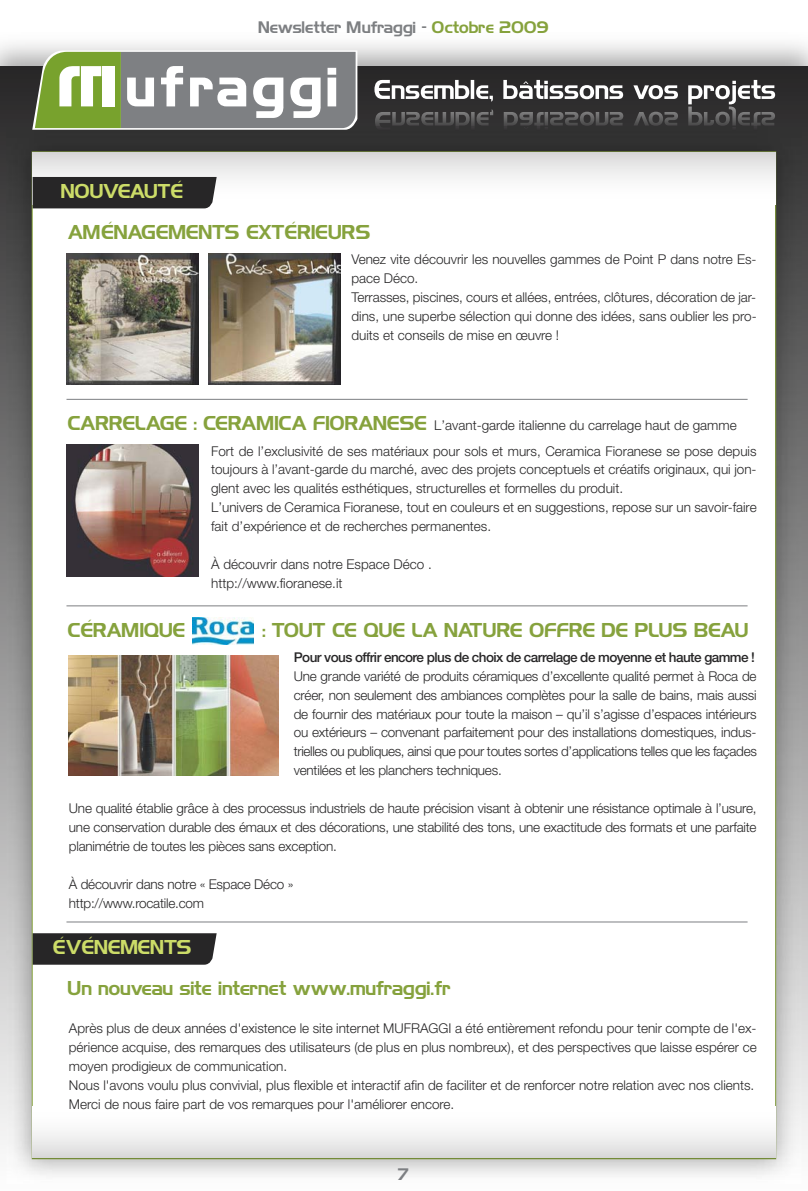
<style>
.page{position:relative;width:808px;height:1191px;background:#fff}
.page>*{position:absolute;margin:0;border:0;box-sizing:border-box;transform-origin:0 0}
.t1{font:18px "Hancock Park Laser";color:#86a23d}
.t2{font:18px "Hancock Park Laser";letter-spacing:-.03em;color:#86a23d}
.t3{font:18px "Hancock Park Laser";color:#ccdc68}
.t4{font:18px "Hancock Park Laser";letter-spacing:-.045em;color:#ccdc68}
.t5{font:15px "Hancock Park Laser";color:#7d7f82}
.t6{font:300 13.5px/18.9px "Helvetica Neue";color:#272627}
.t7{font:500 13.5px "Helvetica Neue";letter-spacing:-.04em;color:#272627}
.s1{color:#86a23d}
.s2{font-family:"Hancock Park Laser";font-weight:400;font-size:18px;color:#86a23d}
</style>
<div class="page">
<div style="left:0;top:66px;width:808px;height:1125px;background:linear-gradient(to bottom,#272627,#fdfdfd)"></div>
<img style="left:6px;top:126px;width:795px;height:1058px">
<div style="left:33px;top:152px;width:742px;height:1006px;background:#fff"></div>
<svg style="left:32px;top:50px;width:325px;height:80px"></svg>
<svg style="left:374px;top:80px;width:401px;height:24px"></svg>
<img style="left:375px;top:107px;width:400px;height:19px">
<div style="left:376px;top:126px;width:381px;height:5px;background:#313131"></div>
<div style="left:33px;top:177px;width:184px;height:31px;background:#272627"></div>
<div style="left:33px;top:933px;width:184px;height:31px;background:#272627"></div>
<img style="left:67px;top:253px;width:131px;height:132px">
<img style="left:208px;top:253px;width:132px;height:132px">
<hr style="left:66px;top:399px;width:681px;height:1px;background:#7d7f82">
<img style="left:66px;top:445px;width:132px;height:131px">
<hr style="left:66px;top:605px;width:681px;height:1px;background:#7d7f82">
<hr style="left:66px;top:921px;width:681px;height:1px;background:#7d7f82">
<img style="left:193px;top:618px;width:60px;height:26px">
<img style="left:69px;top:655px;width:210px;height:120px">
<h1 class="t4" style="left:62px;top:181px;width:124px">NOUVEAUTÉ</h1>
<p class="t5" style="left:259px;top:19px;width:292px">Newsletter Mufraggi - <span class="s1">Octobre 2009</span></p>
<h1 class="t1" style="left:68px;top:222px;width:305px">AMÉNAGEMENTS EXTÉRIEURS</h1>
<p class="t6" style="left:351px;top:251px;width:407px">Venez vite découvrir les nouvelles gammes de Point P dans notre Es&shy;pace Déco.<br>Terrasses, piscines, cours et allées, entrées, clôtures, décoration de jar&shy;dins, une superbe sélection qui donne des idées, sans oublier les pro&shy;duits et conseils de mise en œuvre !</p>
<p class="t6" style="left:68px;top:417px;width:670px"><span class="s2">CARRELAGE : CERAMICA FIORANESE</span> L’avant-garde italienne du carrelage haut de gamme</p>
<p class="t6" style="left:211px;top:442px;width:547px">Fort de l’exclusivité de ses matériaux pour sols et murs, Ceramica Fioranese se pose depuis toujours à l’avant-garde du marché, avec des projets conceptuels et créatifs originaux, qui jon&shy;glent avec les qualités esthétiques, structurelles et formelles du produit.<br>L’univers de Ceramica Fioranese, tout en couleurs et en suggestions, repose sur un savoir-faire fait d’expérience et de recherches permanentes.</p>
<p class="t6" style="left:211px;top:556px;width:222px">À découvrir dans notre Espace Déco . http://www.fioranese.it</p>
<h1 class="t1" style="left:68px;top:620px;width:120px">CÉRAMIQUE</h1>
<h1 class="t2" style="left:263px;top:620px;width:488px">: TOUT CE QUE LA NATURE OFFRE DE PLUS BEAU</h1>
<p class="t7" style="left:294px;top:652px;width:463px">Pour vous offrir encore plus de choix de carrelage de moyenne et haute gamme !</p>
<p class="t6" style="left:294px;top:668px;width:465px;text-align:justify">Une grande variété de produits céramiques d’excellente qualité permet à Roca de créer, non seulement des ambiances complètes pour la salle de bains, mais aussi de fournir des matériaux pour toute la maison – qu’il s’agisse d’espaces intérieurs ou extérieurs – convenant parfaitement pour des installations domestiques, indus&shy;trielles ou publiques, ainsi que pour toutes sortes d’applications telles que les façades ventilées et les planchers techniques.</p>
<p class="t6" style="left:69px;top:800px;width:689px;text-align:justify">Une qualité établie grâce à des processus industriels de haute précision visant à obtenir une résistance optimale à l’usure, une conservation durable des émaux et des décorations, une stabilité des tons, une exactitude des formats et une parfaite planimétrie de toutes les pièces sans exception.</p>
<p class="t6" style="left:69px;top:875px;width:226px">À découvrir dans notre « Espace Déco » http://www.rocatile.com</p>
<h1 class="t3" style="left:53px;top:937px;width:140px">ÉVÉNEMENTS</h1>
<h1 class="t1" style="left:68px;top:978px;width:385px">Un nouveau site internet www.mufraggi.fr</h1>
<p class="t6" style="left:69px;top:1020px;width:689px">Après plus de deux années d'existence le site internet MUFRAGGI a été entièrement refondu pour tenir compte de l'ex&shy;périence acquise, des remarques des utilisateurs (de plus en plus nombreux), et des perspectives que laisse espérer ce moyen prodigieux de communication.<br>Nous l'avons voulu plus convivial, plus flexible et interactif afin de faciliter et de renforcer notre relation avec nos clients.<br>Merci de nous faire part de vos remarques pour l'améliorer encore.</p>
<p class="t5" style="left:398px;top:1165px;width:13px">7</p>
</div>
